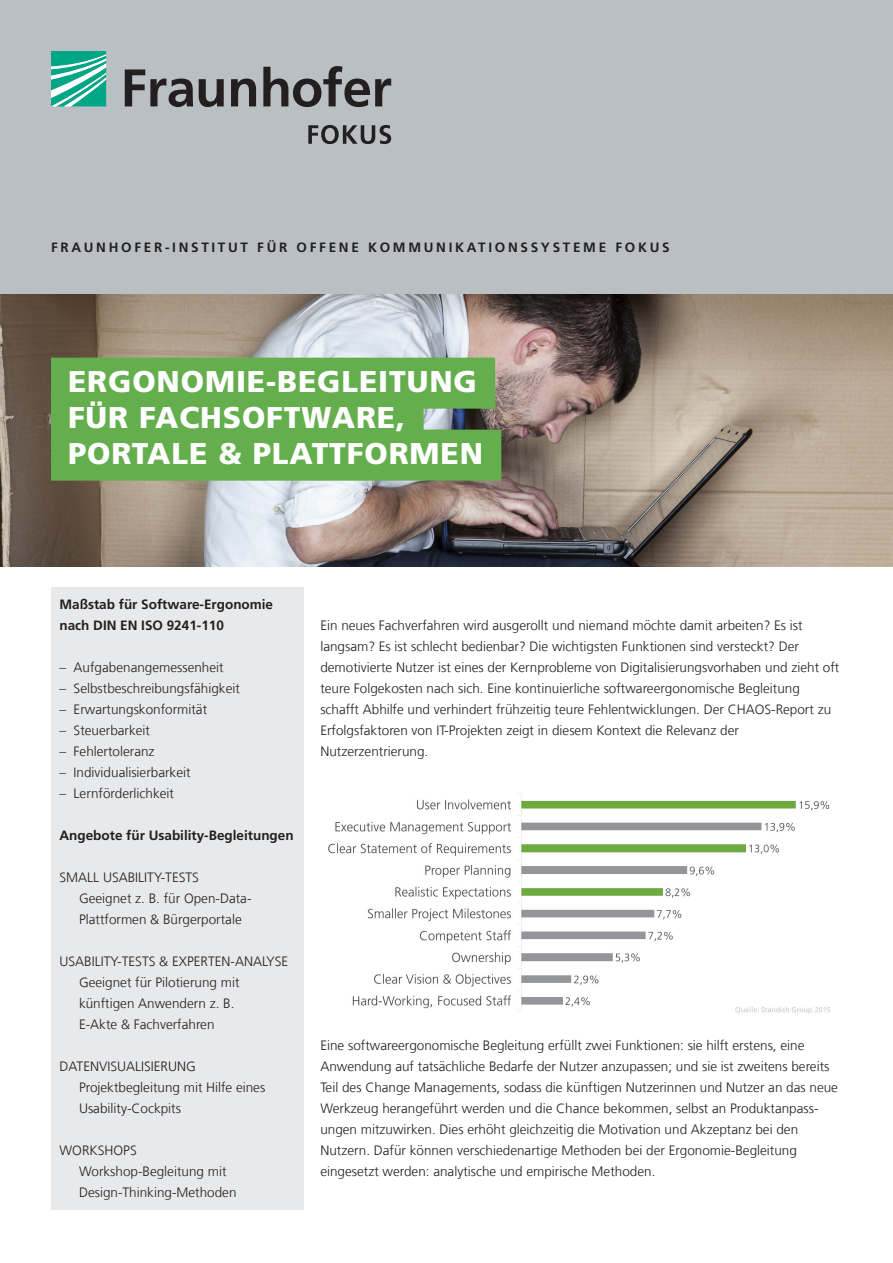
<style>
.page{position:relative;width:893px;height:1263px;background:#fff}
.page>*{position:absolute;margin:0;border:0;box-sizing:border-box;transform-origin:0 0}
.t1{font:900 30px/36px "Frutiger LT Com";letter-spacing:.03em;color:#fff}
.t2{font:300 13.5px/21px "Frutiger LT Com";color:#231f20}
.t3{font:700 13.5px/21px "Frutiger LT Com";color:#231f20}
.t4{font:700 13.5px "Frutiger LT Com";letter-spacing:.2em;color:#231f20}
</style>
<div class="page">
<div style="left:0;top:0;width:893px;height:315px;background:#babfc3"></div>
<img style="left:0;top:294px;width:893px;height:273px">
<svg style="left:51px;top:51px;width:55px;height:55px;background:#4bbfa8"></svg>
<svg style="left:125px;top:66px;width:266px;height:41px"></svg>
<svg style="left:308px;top:125px;width:83px;height:19px"></svg>
<img style="left:328px;top:793px;width:503px;height:221px">
<div style="left:51px;top:358px;width:444px;height:51px;background:#64ae4d"></div>
<div style="left:51px;top:394px;width:373px;height:51px;background:#64ae4d"></div>
<div style="left:51px;top:430px;width:450px;height:51px;background:#64ae4d"></div>
<div style="left:51px;top:588px;width:252px;height:622px;background:#e7e9ea"></div>
<p class="t4" style="left:51px;top:239px;width:620px">FRAUNHOFER-INSTITUT FÜR OFFENE KOMMUNIKATIONSSYSTEME FOKUS</p>
<h1 class="t1" style="left:68px;top:364px;width:417px">ERGONOMIE-BEGLEITUNG<br>FÜR FACHSOFTWARE,<br>PORTALE &amp; PLATTFORMEN</h1>
<p class="t3" style="left:60px;top:593px;width:215px">Maßstab für Software-Ergonomie nach DIN EN ISO 9241-110</p>
<p class="t2" style="left:60px;top:657px;width:166px">– Aufgabenangemessenheit</p>
<p class="t2" style="left:60px;top:678px;width:182px">– Selbstbeschreibungsfähigkeit</p>
<p class="t2" style="left:60px;top:699px;width:149px">– Erwartungskonformität</p>
<p class="t2" style="left:60px;top:720px;width:92px">– Steuerbarkeit</p>
<p class="t2" style="left:60px;top:741px;width:97px">– Fehlertoleranz</p>
<p class="t2" style="left:60px;top:762px;width:133px">– Individualisierbarkeit</p>
<p class="t2" style="left:60px;top:783px;width:116px">– Lernförderlichkeit</p>
<p class="t3" style="left:60px;top:825px;width:236px">Angebote für Usability-Begleitungen</p>
<p class="t2" style="left:79px;top:867px;width:174px;text-indent:-19px">SMALL USABILITY-TESTS<br>Geeignet z. B. für Open-Data-<br>Plattformen &amp; Bürgerportale</p>
<p class="t2" style="left:79px;top:951px;width:211px;text-indent:-19px">USABILITY-TESTS &amp; EXPERTEN-ANALYSE<br>Geeignet für Pilotierung mit künftigen Anwendern z. B.<br>E-Akte &amp; Fachverfahren</p>
<p class="t2" style="left:79px;top:1056px;width:188px;text-indent:-19px">DATENVISUALISIERUNG<br>Projektbegleitung mit Hilfe eines<br>Usability-Cockpits</p>
<p class="t2" style="left:79px;top:1140px;width:159px;text-indent:-19px">WORKSHOPS<br>Workshop-Begleitung mit<br>Design-Thinking-Methoden</p>
<p class="t2" style="left:320px;top:615px;width:521px">Ein neues Fachverfahren wird ausgerollt und niemand möchte damit arbeiten? Es ist langsam? Es ist schlecht bedienbar? Die wichtigsten Funktionen sind versteckt? Der demotivierte Nutzer ist eines der Kernprobleme von Digitalisierungsvorhaben und zieht oft teure Folgekosten nach sich. Eine kontinuierliche softwareergonomische Begleitung schafft Abhilfe und verhindert frühzeitig teure Fehlentwicklungen. Der CHAOS-Report zu Erfolgsfaktoren von IT-Projekten zeigt in diesem Kontext die Relevanz der Nutzerzentrierung.</p>
<p class="t2" style="left:320px;top:1035px;width:519px">Eine softwareergonomische Begleitung erfüllt zwei Funktionen: sie hilft erstens, eine Anwendung auf tatsächliche Bedarfe der Nutzer anzupassen; und sie ist zweitens bereits Teil des Change Managements, sodass die künftigen Nutzerinnen und Nutzer an das neue Werkzeug herangeführt werden und die Chance bekommen, selbst an Produktanpass&shy;ungen mitzuwirken. Dies erhöht gleichzeitig die Motivation und Akzeptanz bei den Nutzern. Dafür können verschiedenartige Methoden bei der Ergonomie-Begleitung eingesetzt werden: analytische und empirische Methoden.</p>
</div>
